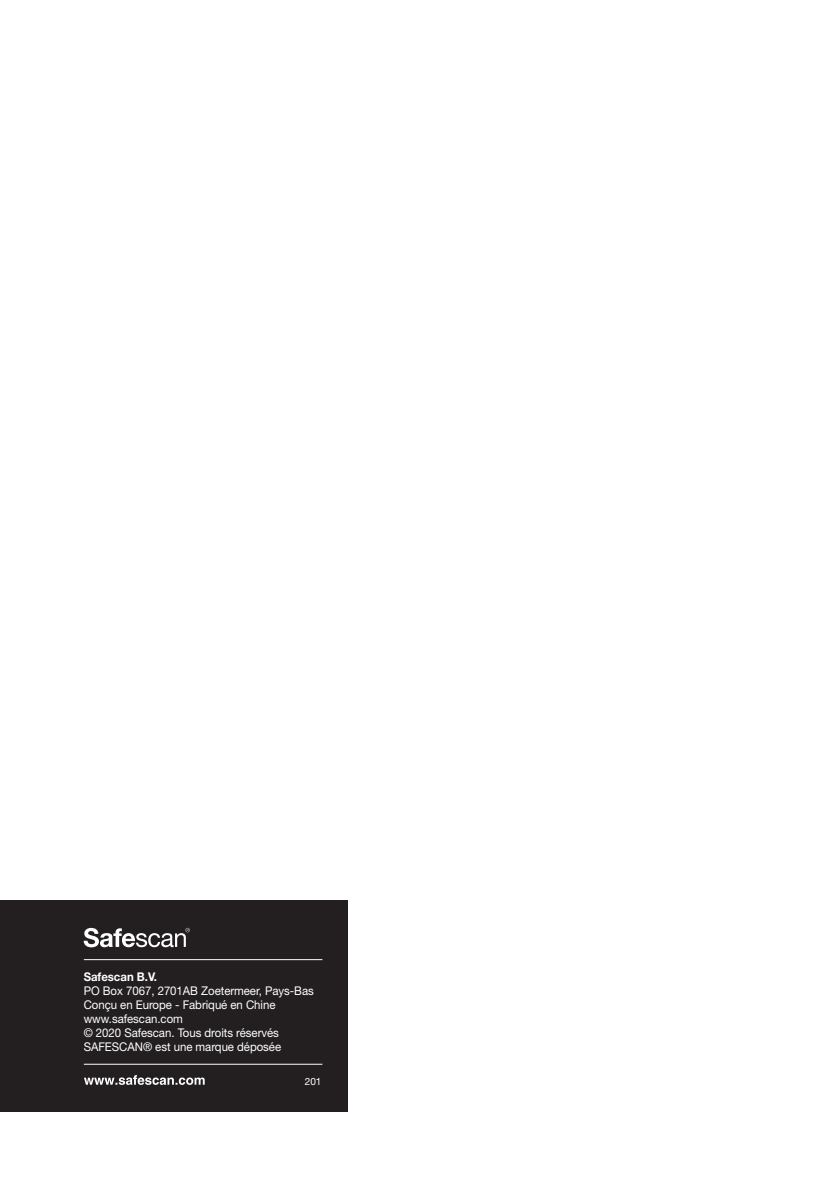
<style>
.page{position:relative;width:840px;height:1191px;background:#fff}
.page>*{position:absolute;margin:0;border:0;box-sizing:border-box;transform-origin:0 0}
.Bodytekst_intro_blok{font:12px "Helvetica Neue LT Std";letter-spacing:-.005em;color:#fff;scale:.95 1}
.Bodytekst_intro_blok-2{font:700 12px "Helvetica Neue LT Std";letter-spacing:-.005em;color:#fff;scale:.95 1}
.Bodytekst_intro_blok-3{font:10px "Helvetica Neue LT Std";color:#fff}
</style>
<div class="page">
<div style="left:0;top:900px;width:347px;height:212px;background:#231f20"></div>
<hr style="left:84px;top:959px;width:238px;height:1px;background:#fff">
<hr style="left:84px;top:1064px;width:238px;height:1px;background:#fff">
<svg style="left:84px;top:1075px;width:120px;height:9px"></svg>
<svg style="left:84px;top:928px;width:106px;height:19px"></svg>
<p class="Bodytekst_intro_blok-2" style="left:84px;top:968px;width:78px">Safescan B.V.</p>
<p class="Bodytekst_intro_blok" style="left:84px;top:983px;width:243px">PO Box 7067, 2701AB Zoetermeer, Pays-Bas</p>
<p class="Bodytekst_intro_blok" style="left:84px;top:997px;width:203px">Conçu en Europe - Fabriqué en Chine</p>
<p class="Bodytekst_intro_blok" style="left:84px;top:1011px;width:106px">www.safescan.com</p>
<p class="Bodytekst_intro_blok" style="left:84px;top:1025px;width:207px">© 2020 Safescan. Tous droits réservés</p>
<p class="Bodytekst_intro_blok" style="left:84px;top:1039px;width:209px">SAFESCAN® est une marque déposée</p>
<p class="Bodytekst_intro_blok-3" style="left:305px;top:1075px;width:18px">201</p>
</div>
